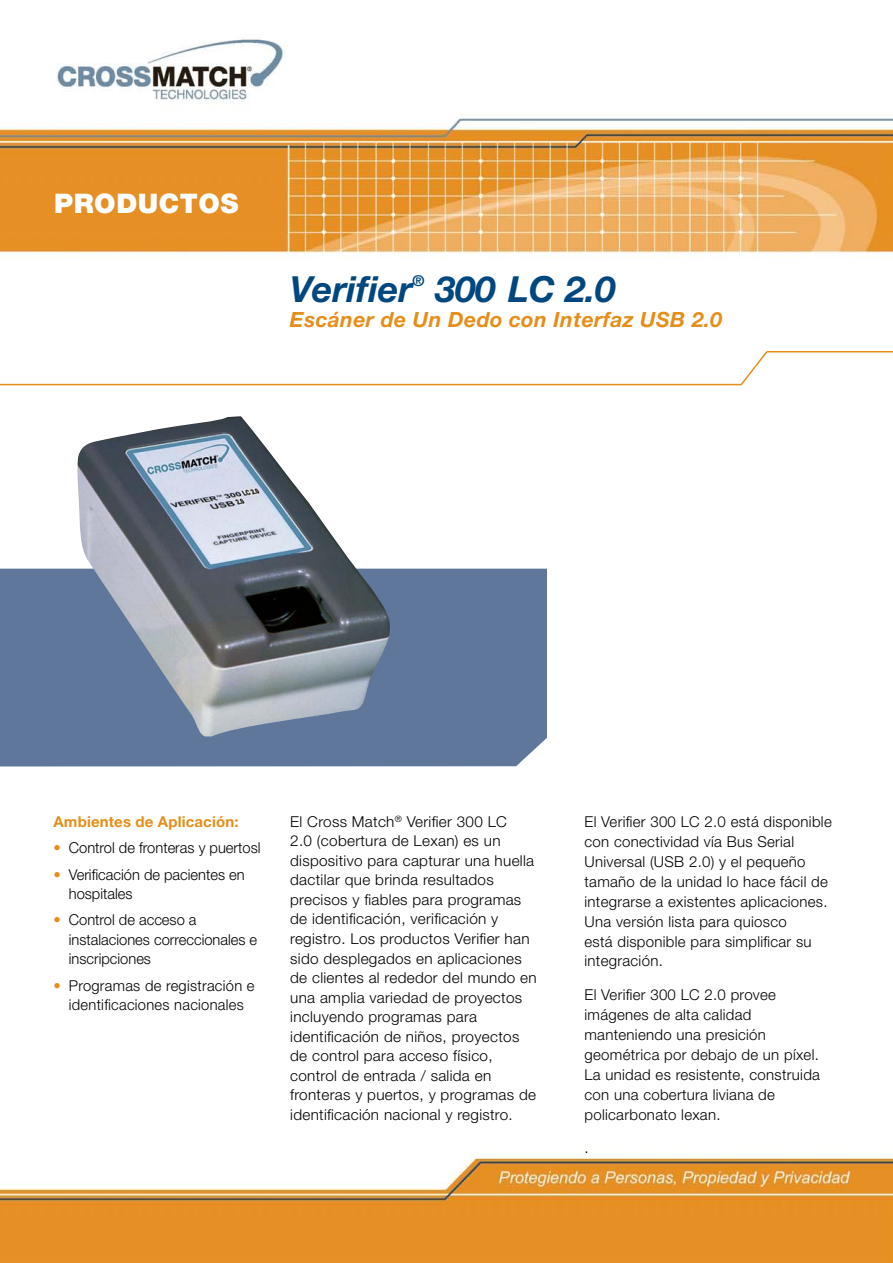
<style>
.page{position:relative;width:893px;height:1263px;background:#fff}
.page>*{position:absolute;margin:0;border:0;box-sizing:border-box;transform-origin:0 0}
.t1{font:italic 700 36px "Helvetica Neue LT Std";color:#00467f}
.t2{font:900 27px "Helvetica Neue LT Std";letter-spacing:.02em;color:#fff}
.front_subtitle{font:italic 700 21px "Helvetica Neue LT Std";letter-spacing:.02em;color:#e58e1a}
.front_bullet_text{font:300 15px/19.5px "Helvetica Neue LT Std";letter-spacing:.02em;color:#000}
.front_bullet_text-2{font:300 15px/19.5px "Helvetica Neue LT Std";color:#000}
.front_orange_subhead{font:700 15px "Helvetica Neue LT Std";letter-spacing:.01em;color:#e58e1a}
.t3{font:italic 700 15px "Helvetica Neue LT Std";color:#00467f}
.s1{color:#e58e1a}
</style>
<div class="page">
<img style="left:0;top:39px;width:893px;height:1224px">
<div style="left:0;top:569px;width:547px;height:197px;background:#5e779b"></div>
<img style="left:72px;top:416px;width:324px;height:320px">
<hr style="left:0;top:384px;width:741px;height:1px;background:#e58e1a">
<hr style="left:767px;top:351px;width:126px;height:1px;background:#e58e1a">
<svg style="left:739px;top:350px;width:30px;height:37px"></svg>
<p class="t2" style="left:54px;top:187px;width:186px">PRODUCTOS</p>
<p class="t1" style="left:290px;top:267px;width:124px">Verifier</p>
<p class="t3" style="left:412px;top:271px;width:13px">®</p>
<p class="t1" style="left:435px;top:267px;width:181px">300 LC 2.0</p>
<p class="front_subtitle" style="left:290px;top:307px;width:434px">Escáner de Un Dedo con Interfaz USB 2.0</p>
<p class="front_orange_subhead" style="left:54px;top:812px;width:187px">Ambientes de Aplicación:</p>
<p class="front_bullet_text-2" style="left:54px;top:838px;width:209px"><span class="s1">•</span> Control de fronteras y puertosl</p>
<p class="front_bullet_text-2" style="left:69px;top:864px;width:177px;text-indent:-15px"><span class="s1">•</span> Verificación de pacientes en hospitales</p>
<p class="front_bullet_text-2" style="left:69px;top:910px;width:190px;text-indent:-15px"><span class="s1">•</span> Control de acceso a instalaciones correccionales e inscripciones</p>
<p class="front_bullet_text" style="left:54px;top:975px;width:203px;text-align:center"><span class="s1">•</span> Programas de registración e identificaciones nacionales</p>
<p class="front_bullet_text" style="left:290px;top:811px;width:248px">El Cross Match<sup>®</sup> Verifier 300 LC<br>2.0 (cobertura de Lexan) es un dispositivo para capturar una huella dactilar que brinda resultados precisos y fiables para programas de identificación, verificación y registro. Los productos Verifier han sido desplegados en aplicaciones de clientes al rededor del mundo en una amplia variedad de proyectos incluyendo programas para identificación de niños, proyectos de control para acceso físico, control de entrada / salida en fronteras y puertos, y programas de identificación nacional y registro.</p>
<p class="front_bullet_text" style="left:584px;top:811px;width:249px;line-height:20px">El Verifier 300 LC 2.0 está disponible con conectividad vía Bus Serial<br>Universal (USB 2.0) y el pequeño tamaño de la unidad lo hace fácil de integrarse a existentes aplicaciones.<br>Una versión lista para quiosco<br>está disponible para simplificar su integración.</p>
<p class="front_bullet_text" style="left:584px;top:984px;width:237px;line-height:20px">El Verifier 300 LC 2.0 provee imágenes de alta calidad manteniendo una presición geométrica por debajo de un píxel.<br>La unidad es resistente, construida con una cobertura liviana de policarbonato lexan.</p>
<p class="front_bullet_text" style="left:584px;top:1137px;width:6px">.</p>
</div>
